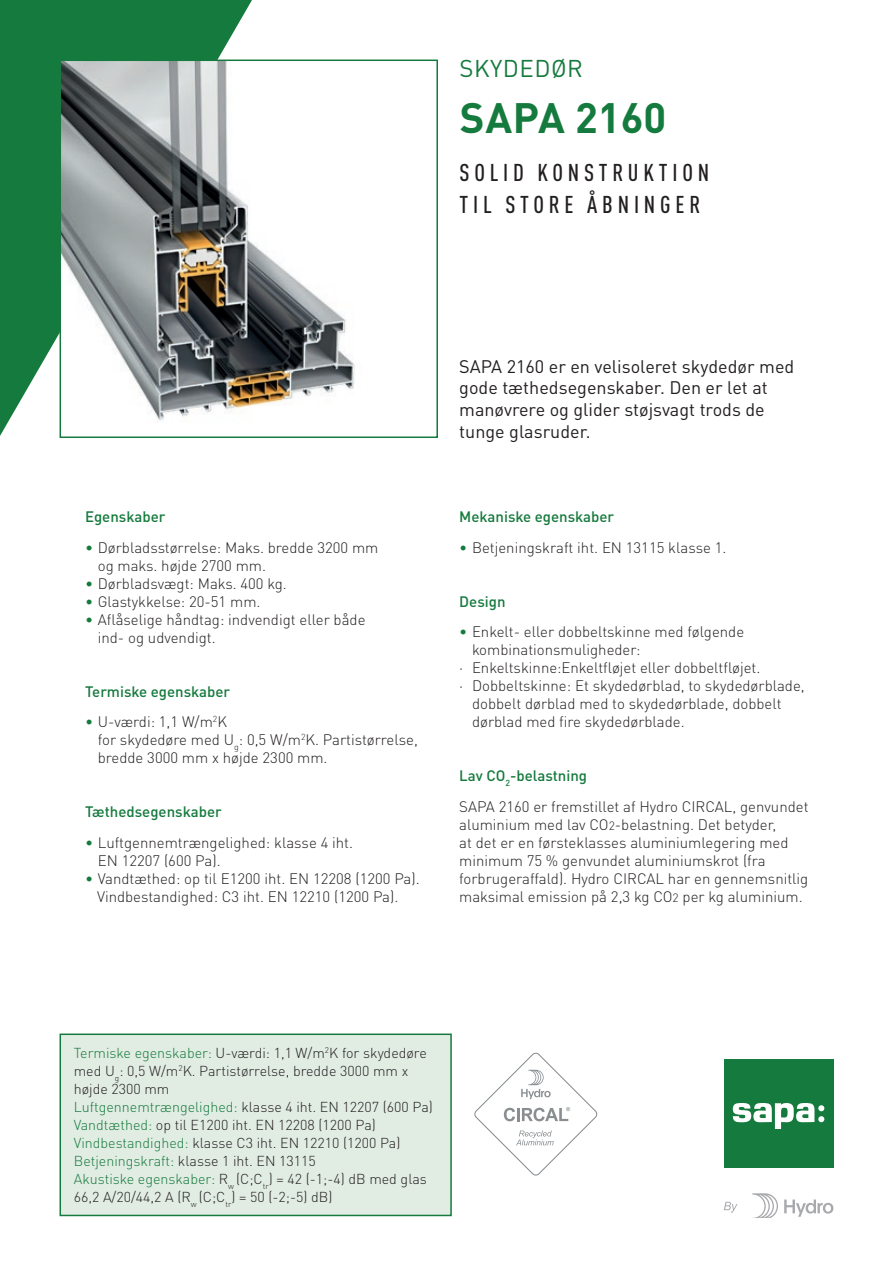
<style>
.page{position:relative;width:893px;height:1263px;background:#fff}
.page>*{position:absolute;margin:0;border:0;box-sizing:border-box;transform-origin:0 0}
.t1{font:700 42px "DIN Pro";color:#157a3d}
.t2{font:500 condensed 24px/31.5px "DIN Pro";letter-spacing:.2em;color:#231f20}
.t3{font:24px "DIN Pro";letter-spacing:.02em;color:#157a3d}
.t4{font:18px/21.8px "DIN Pro";color:#231f20}
.t5{font:300 15px/18px "DIN Pro";color:#231f20}
.t6{font:500 15px "DIN Pro";color:#157a3d}
.t7{font:300 14.25px/18px "DIN Pro";color:#231f20}
.s1{color:#157a3d}
.s2{font-weight:500;color:#157a3d}
.s3{font-size:12px}
</style>
<div class="page">
<svg style="left:0;top:0;width:252px;height:436px;background:#2c8750"></svg>
<img style="left:63px;top:63px;width:292px;height:372px">
<div style="left:60px;top:60px;width:378px;height:378px;border:2px solid #157a3d"></div>
<div style="left:60px;top:1034px;width:391px;height:181px;background:#e1ece3"></div>
<div style="left:60px;top:1033px;width:392px;height:183px;border:2px solid #157a3d"></div>
<div style="left:724px;top:1059px;width:109px;height:108px;background:#157a3d"></div>
<svg style="left:733px;top:1103px;width:91px;height:26px"></svg>
<svg style="left:784px;top:1199px;width:49px;height:18px"></svg>
<svg style="left:752px;top:1193px;width:26px;height:25px"></svg>
<svg style="left:724px;top:1202px;width:13px;height:11px"></svg>
<svg style="left:474px;top:1052px;width:123px;height:124px"></svg>
<h2 class="t3" style="left:459px;top:49px;width:125px">SKYDEDØR</h2>
<h1 class="t1" style="left:460px;top:82px;width:208px">SAPA 2160</h1>
<h2 class="t2" style="left:459px;top:155px;width:251px">SOLID KONSTRUKTION<br>TIL STORE ÅBNINGER</h2>
<p class="t6" style="left:85px;top:504px;width:82px">Egenskaber</p>
<p class="t5" style="left:98px;top:537px;width:282px;text-indent:-13px"><span class="s1">•</span> Dørbladsstørrelse: Maks. bredde 3200 mm og maks. højde 2700 mm.</p>
<p class="t5" style="left:85px;top:573px;width:203px"><span class="s1">•</span> Dørbladsvægt: Maks. 400 kg.</p>
<p class="t5" style="left:85px;top:591px;width:177px"><span class="s1">•</span> Glastykkelse: 20‑51 mm.</p>
<p class="t5" style="left:98px;top:609px;width:269px;text-indent:-13px"><span class="s1">•</span> Aflåselige håndtag: indvendigt eller både ind- og udvendigt.</p>
<p class="t6" style="left:85px;top:679px;width:147px">Termiske egenskaber</p>
<p class="t5" style="left:98px;top:711px;width:322px;text-indent:-13px"><span class="s1">•</span> U-værdi: 1,1 W/m<sup>2</sup>K<br>for skydedøre med U<sub>g</sub>: 0,5 W/m<sup>2</sup>K. Partistørrelse, bredde 3000 mm x højde 2300 mm.</p>
<p class="t6" style="left:85px;top:800px;width:138px">Tæthedsegenskaber</p>
<p class="t5" style="left:98px;top:832px;width:257px;text-indent:-13px"><span class="s1">•</span> Luftgennemtrængelighed: klasse 4 iht.<br>EN 12207 (600 Pa).</p>
<p class="t5" style="left:97px;top:868px;width:324px;text-indent:-12px"><span class="s1">•</span> Vandtæthed: op til E1200 iht. EN 12208 (1200 Pa).<br>Vindbestandighed: C3 iht. EN 12210 (1200 Pa).</p>
<p class="t4" style="left:459px;top:354px;width:337px">SAPA 2160 er en velisoleret skydedør med gode tæthedsegenskaber. Den er let at manøvrere og glider støjsvagt trods de tunge glasruder.</p>
<p class="t6" style="left:459px;top:504px;width:156px">Mekaniske egenskaber</p>
<p class="t5" style="left:459px;top:537px;width:269px"><span class="s1">•</span> Betjeningskraft iht. EN 13115 klasse 1.</p>
<p class="t6" style="left:459px;top:589px;width:48px">Design</p>
<p class="t5" style="left:459px;top:621px;width:286px"><span class="s1">•</span> Enkelt- eller dobbeltskinne med følgende</p>
<p class="t5" style="left:472px;top:639px;width:170px">kombinationsmuligheder:</p>
<p class="t5" style="left:459px;top:657px;width:303px">· Enkeltskinne:Enkeltfløjet eller dobbeltfløjet.</p>
<p class="t5" style="left:459px;top:675px;width:347px">· Dobbeltskinne: Et skydedørblad, to skydedørblade,</p>
<p class="t5" style="left:472px;top:693px;width:311px">dobbelt dørblad med to skydedørblade, dobbelt</p>
<p class="t5" style="left:472px;top:711px;width:214px">dørblad med fire skydedørblade.</p>
<p class="t5" style="left:459px;top:759px;width:351px;line-height:30.8px"><span class="s2">Lav CO</span><sub>2</sub><span class="s2">-belastning<br></span>SAPA 2160 er fremstillet af Hydro CIRCAL, genvundet</p>
<p class="t5" style="left:459px;top:814px;width:351px">aluminium med lav CO<span class="s3">2</span>-belastning. Det betyder,<br>at det er en førsteklasses aluminiumlegering med minimum 75 % genvundet aluminiumskrot (fra forbrugeraffald). Hydro CIRCAL har en gennemsnitlig maksimal emission på 2,3 kg CO<span class="s3">2</span> per kg aluminium.</p>
<p class="t7" style="left:74px;top:1042px;width:361px"><span class="s1">Termiske egenskaber:</span> U-værdi: 1,1 W/m<sup>2</sup>K for skydedøre med U<sub>g</sub>: 0,5 W/m<sup>2</sup>K. Partistørrelse, bredde 3000 mm x højde 2300 mm<br><span class="s1">Luftgennemtrængelighed:</span> klasse 4 iht. EN 12207 (600 Pa)<br><span class="s1">Vandtæthed:</span> op til E1200 iht. EN 12208 (1200 Pa)<br><span class="s1">Vindbestandighed:</span> klasse C3 iht. EN 12210 (1200 Pa)<br><span class="s1">Betjeningskraft:</span> klasse 1 iht. EN 13115<br><span class="s1">Akustiske egenskaber:</span> R<sub>w</sub> (C;C<sub>tr</sub>) = 42 (- 1;-4) dB med glas 66,2 A/20/44,2 A (R<sub>w</sub> (C;C<sub>tr</sub>) = 50 (-2;-5) dB)</p>
</div>
